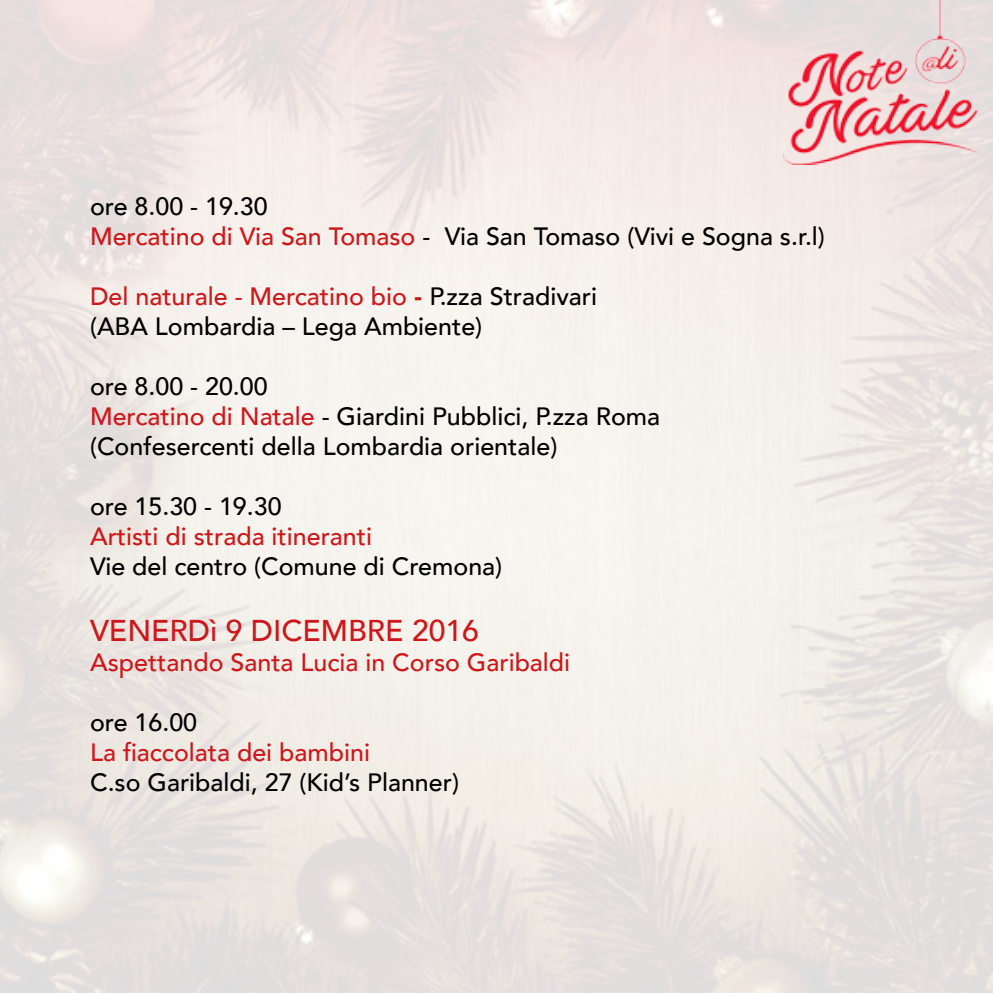
<style>
.page{position:relative;width:993px;height:993px;background:#fff}
.page>*{position:absolute;margin:0;border:0;box-sizing:border-box;transform-origin:0 0}
.t1{font:500 30px "Avenir";color:#cd171a}
.t2{font:500 25px/30px "Avenir";color:#000}
.t3{font:500 25px "Avenir";color:#cd171a}
.s1{color:#cd171a}
.s2{font-weight:900;color:#cd171a}
</style>
<div class="page">
<img style="left:0;top:0;width:992px;height:992px">
<img style="left:782px;top:0;width:201px;height:164px">
<p class="t2" style="left:90px;top:190px;width:736px">ore 8.00 - 19.30<br><span class="s1">Mercatino di Via San Tomaso</span> - Via San Tomaso (Vivi e Sogna s.r.l)</p>
<p class="t2" style="left:90px;top:280px;width:508px"><span class="s1">Del naturale - Mercatino bio</span> <span class="s2">-</span> P.zza Stradivari (ABA Lombardia – Lega Ambiente)</p>
<p class="t2" style="left:90px;top:370px;width:571px">ore 8.00 - 20.00<br><span class="s1">Mercatino di Natale</span> - Giardini Pubblici, P.zza Roma (Confesercenti della Lombardia orientale)</p>
<p class="t2" style="left:90px;top:490px;width:193px">ore 15.30 - 19.30</p>
<p class="t3" style="left:90px;top:514px;width:283px">Artisti di strada itineranti</p>
<p class="t2" style="left:90px;top:550px;width:413px">Vie del centro (Comune di Cremona)</p>
<p class="t1" style="left:90px;top:604px;width:390px">VENERDì 9 DICEMBRE 2016</p>
<p class="t3" style="left:90px;top:640px;width:481px">Aspettando Santa Lucia in Corso Garibaldi</p>
<p class="t2" style="left:90px;top:706px;width:109px">ore 16.00</p>
<p class="t3" style="left:90px;top:730px;width:281px">La fiaccolata dei bambini</p>
<p class="t2" style="left:90px;top:766px;width:370px">C.so Garibaldi, 27 (Kid’s Planner)</p>
</div>
